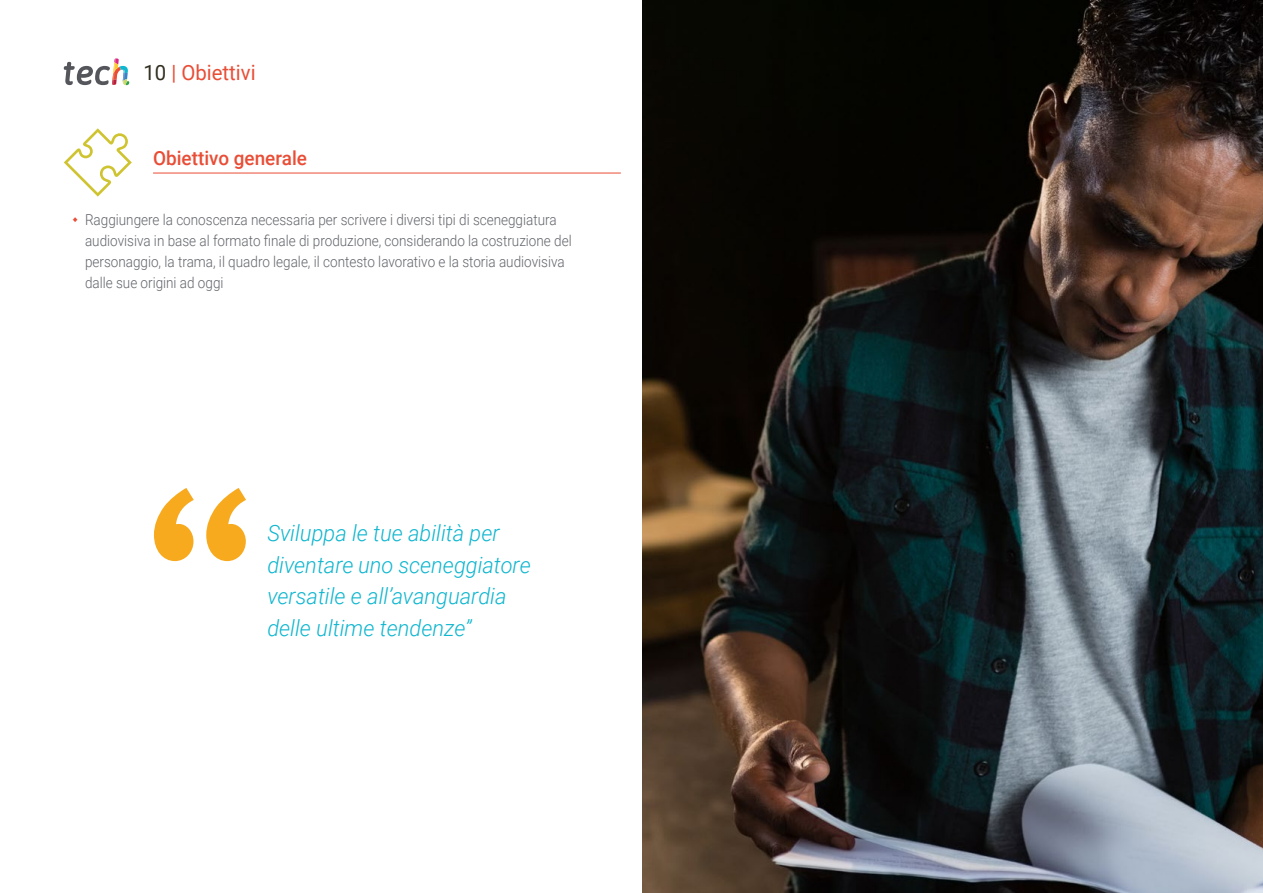
<style>
.page{position:relative;width:1263px;height:893px;background:#fff}
.page>*{position:absolute;margin:0;border:0;box-sizing:border-box;transform-origin:0 0}
.t1{font:italic 300 22.5px/31.5px "Roboto";color:#0fb6cf}
.t2{font:21px "Roboto";color:#e94d35}
.t3{font:500 19.5px "Roboto";color:#e94d35}
.t4{font:300 15px/21px "Roboto";color:#61646a;scale:.9 1}
.s1{color:#312e20}
</style>
<div class="page">
<hr style="left:153px;top:173px;width:468px;height:1px;background:#e94d35">
<svg style="left:64px;top:128px;width:68px;height:69px"></svg>
<img style="left:642px;top:0;width:621px;height:893px">
<svg style="left:154px;top:488px;width:92px;height:73px"></svg>
<svg style="left:64px;top:58px;width:65px;height:28px"></svg>
<h2 class="t2" style="left:144px;top:57px;width:114px"><span class="s1">10</span> | Obiettivi</h2>
<h3 class="t3" style="left:153px;top:144px;width:155px">Obiettivo generale</h3>
<p class="t4" style="left:85px;top:208px;width:542px">Raggiungere la conoscenza necessaria per scrivere i diversi tipi di sceneggiatura audiovisiva in base al formato finale di produzione, considerando la costruzione del personaggio, la trama, il quadro legale, il contesto lavorativo e la storia audiovisiva dalle sue origini ad oggi</p>
<h1 class="t1" style="left:267px;top:517px;width:265px">Sviluppa le tue abilità per diventare uno sceneggiatore versatile e all’avanguardia delle ultime tendenze”</h1>
</div>
